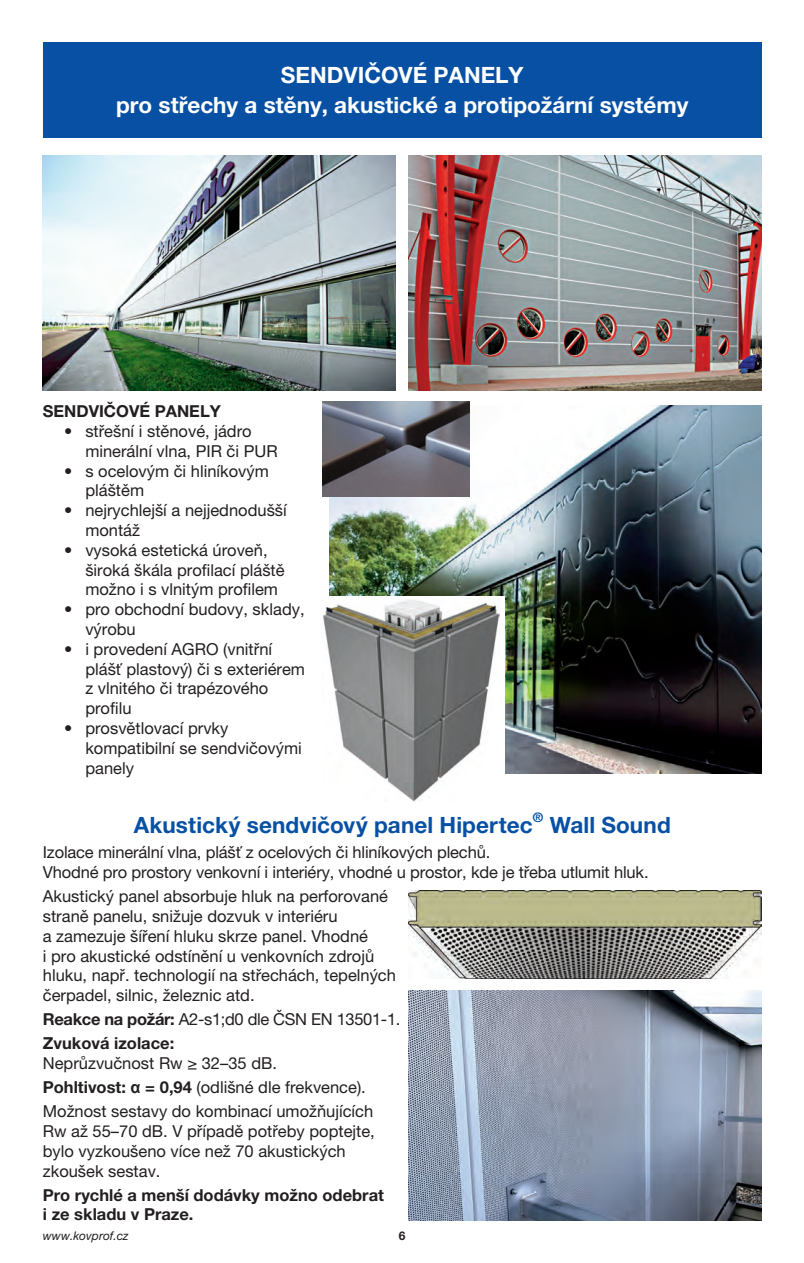
<style>
.page{position:relative;width:804px;height:1263px;background:#fff}
.page>*{position:absolute;margin:0;border:0;box-sizing:border-box;transform-origin:0 0}
.t1{font:700 22.5px/30px "Helvetica Neue LT Pro";color:#fff;text-align:center}
.t2{font:700 22.5px "Helvetica Neue LT Pro";letter-spacing:.005em;color:#0850a3}
.t3{font:16.5px/19.8px "Helvetica Neue LT Pro";color:#231f20}
.t4{font:700 16.5px/24px "Helvetica Neue LT Pro";color:#231f20}
.t5{font:700 13.05px "Helvetica Neue LT Pro";color:#0850a3}
.t6{font:italic 12px "Helvetica Neue LT Pro";color:#231f20}
.t7{font:700 12px "Helvetica Neue LT Pro";color:#231f20}
.s1{font-weight:400}
.s2{font-weight:700}
.s3{font-family:"Arial";font-weight:700}
</style>
<div class="page">
<div style="left:43px;top:43px;width:718px;height:95px;background:#0850a3"></div>
<img style="left:409px;top:155px;width:352px;height:236px">
<img style="left:43px;top:155px;width:353px;height:236px">
<img style="left:409px;top:990px;width:352px;height:230px">
<img style="left:409px;top:890px;width:352px;height:89px">
<img style="left:329px;top:405px;width:432px;height:368px">
<div style="left:318px;top:596px;width:186px;height:205px;background:#fff"></div>
<img style="left:323px;top:599px;width:176px;height:202px">
<img style="left:322px;top:402px;width:147px;height:94px">
<h1 class="t1" style="left:116px;top:60px;width:574px">SENDVIČOVÉ PANELY<br>pro střechy a stěny, akustické a protipožární systémy</h1>
<p class="t4" style="left:43px;top:399px;width:179px">SENDVIČOVÉ PANELY</p>
<p class="t3" style="left:85px;top:421px;width:194px;text-indent:-21px">• střešní i stěnové, jádro minerální vlna, PIR či PUR</p>
<p class="t3" style="left:85px;top:461px;width:185px;text-indent:-21px">• s ocelovým či hliníkovým pláštěm</p>
<p class="t3" style="left:85px;top:500px;width:203px;text-indent:-21px">• nejrychlejší a nejjednodušší montáž</p>
<p class="t3" style="left:85px;top:540px;width:201px;text-indent:-21px">• vysoká estetická úroveň, široká škála profilací pláště možno i s vlnitým profilem</p>
<p class="t3" style="left:85px;top:599px;width:221px;text-indent:-21px">• pro obchodní budovy, sklady, výrobu</p>
<p class="t3" style="left:85px;top:639px;width:221px;text-indent:-21px">• i provedení AGRO (vnitřní plášť plastový) či s exteriérem z vlnitého či trapézového profilu</p>
<p class="t3" style="left:85px;top:718px;width:218px;text-indent:-21px">• prosvětlovací prvky kompatibilní se sendvičovými panely</p>
<h1 class="t2" style="left:134px;top:811px;width:400px">Akustický sendvičový panel Hipertec</h1>
<p class="t5" style="left:533px;top:810px;width:12px">®</p>
<h1 class="t2" style="left:549px;top:811px;width:122px">Wall Sound</h1>
<p class="t3" style="left:43px;top:842px;width:607px">Izolace minerální vlna, plášť z ocelových či hliníkových plechů.<br>Vhodné pro prostory venkovní i interiéry, vhodné u prostor, kde je třeba utlumit hluk.</p>
<p class="t3" style="left:43px;top:886px;width:355px">Akustický panel absorbuje hluk na perforované straně panelu, snižuje dozvuk v interiéru<br>a zamezuje šíření hluku skrze panel. Vhodné<br>i pro akustické odstínění u venkovních zdrojů hluku, např. technologií na střechách, tepelných čerpadel, silnic, železnic atd.</p>
<p class="t4" style="left:43px;top:1007px;width:359px">Reakce na požár: <span class="s1">A2-s1;d0 dle ČSN EN 13501-1.<br></span>Zvuková izolace:</p>
<p class="t3" style="left:43px;top:1051px;width:332px;line-height:24px">Neprůzvučnost Rw ≥ 32–35 dB.<br><span class="s2">Pohltivost:</span> <span class="s3">α</span> <span class="s2">= 0,94</span> (odlišné dle frekvence).<br>Možnost sestavy do kombinací umožňujících</p>
<p class="t3" style="left:43px;top:1121px;width:333px">Rw až 55–70 dB. V případě potřeby poptejte, bylo vyzkoušeno více než 70 akustických zkoušek sestav.</p>
<p class="t4" style="left:43px;top:1184px;width:342px;line-height:19.8px">Pro rychlé a menší dodávky možno odebrat i ze skladu v Praze.</p>
<p class="t6" style="left:43px;top:1228px;width:87px">www.kovprof.cz</p>
<p class="t7" style="left:399px;top:1228px;width:8px">6</p>
</div>
